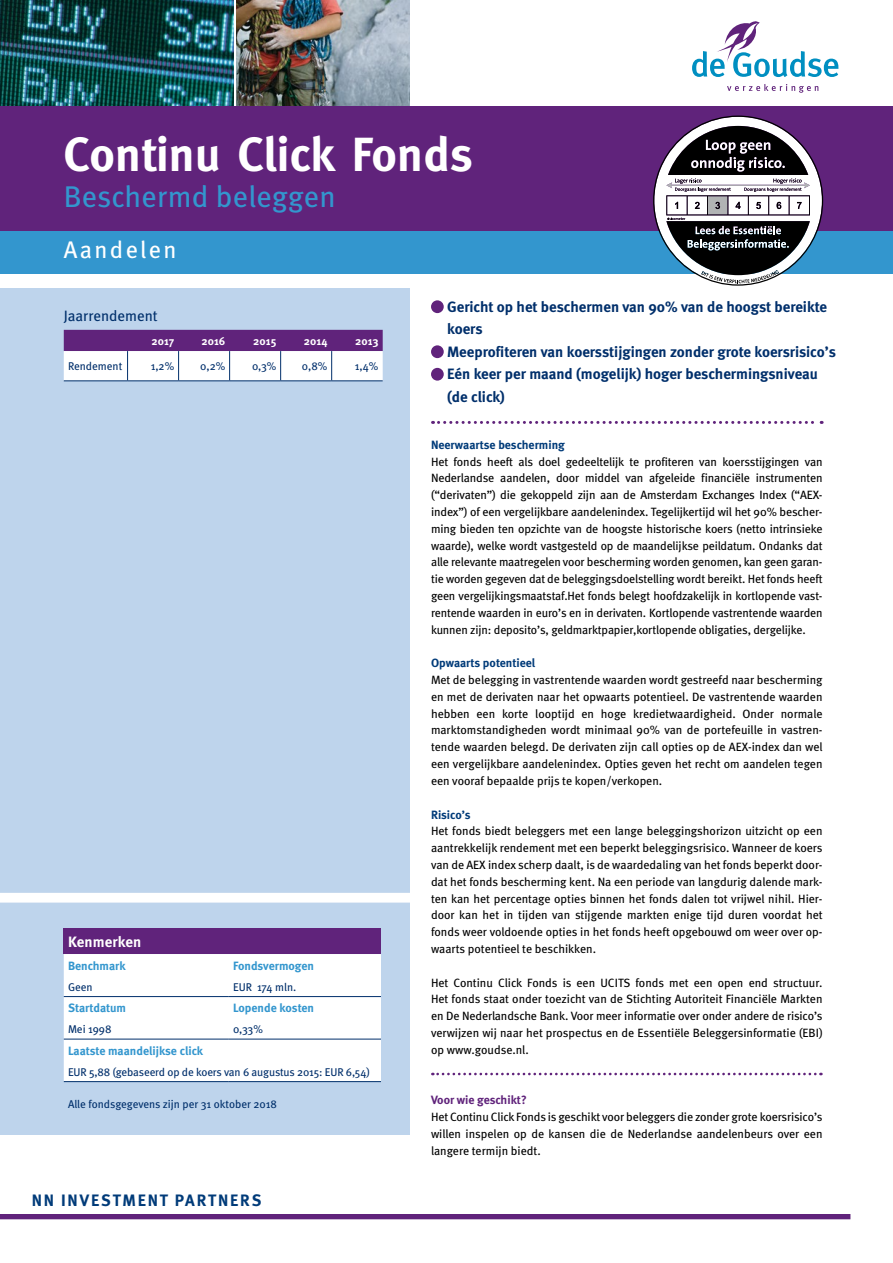
<style>
.page{position:relative;width:893px;height:1263px;background:#fff}
.page>*{position:absolute;margin:0;border:0;box-sizing:border-box;transform-origin:0 0}
.t1{font:700 48px "Meta";letter-spacing:.01em;color:#fff}
.t2{font:30px "Meta";letter-spacing:.005em;color:#3396ce}
.t3{font:24px "Meta";letter-spacing:.1em;color:#fff}
.t4{font:700 16.5px "Meta";letter-spacing:.11em;color:#003b79}
.t5{font:700 15px/22.5px "Meta";color:#002f6b}
.t6{font:15px "Meta";color:#002f6b}
.t7{font:700 15px "Meta";letter-spacing:.01em;color:#fff}
.t8{font:12px/16.8px "Meta";color:#000;text-align:justify}
.t9{font:700 12px "Meta";color:#3396ce}
.t10{font:700 12px "Meta";color:#003b79}
.t11{font:700 12px "Meta";letter-spacing:-.005em;color:#60237b}
.t12{font:11.25px "Meta";letter-spacing:-.01em;color:#002f6b}
.t13{font:700 11.25px "Meta";letter-spacing:.01em;color:#fff}
</style>
<div class="page">
<img style="left:236px;top:0;width:174px;height:106px">
<img style="left:0;top:0;width:234px;height:106px">
<div style="left:0;top:288px;width:410px;height:846px;background:#bed4ec"></div>
<div style="left:0;top:1214px;width:850px;height:5px;background:#60237b"></div>
<svg style="left:432px;top:421px;width:390px;height:3px"></svg>
<svg style="left:432px;top:1073px;width:389px;height:2px"></svg>
<div style="left:431px;top:300px;width:13px;height:13px;background:#60237b;border-radius:50%"></div>
<div style="left:431px;top:345px;width:13px;height:13px;background:#60237b;border-radius:50%"></div>
<div style="left:431px;top:368px;width:13px;height:13px;background:#60237b;border-radius:50%"></div>
<div style="left:0;top:893px;width:414px;height:9px;background:#fff"></div>
<div style="left:64px;top:928px;width:317px;height:26px;background:#60237b"></div>
<div style="left:64px;top:954px;width:317px;height:127px;background:#fff"></div>
<hr style="left:64px;top:1081px;width:165px;height:1px;background:#002f6b">
<hr style="left:229px;top:1081px;width:152px;height:1px;background:#002f6b">
<hr style="left:64px;top:996px;width:165px;height:1px;background:#002f6b">
<hr style="left:229px;top:996px;width:152px;height:1px;background:#002f6b">
<hr style="left:64px;top:1039px;width:165px;height:1px;background:#002f6b">
<hr style="left:229px;top:1039px;width:152px;height:1px;background:#002f6b">
<svg style="left:727px;top:84px;width:91px;height:9px"></svg>
<svg style="left:692px;top:21px;width:146px;height:56px"></svg>
<svg style="left:64px;top:330px;width:319px;height:50px;background:#b9a0c6"></svg>
<hr style="left:64px;top:380px;width:64px;height:1px;background:#002f6b">
<hr style="left:128px;top:380px;width:51px;height:1px;background:#002f6b">
<hr style="left:179px;top:380px;width:51px;height:1px;background:#002f6b">
<hr style="left:230px;top:380px;width:51px;height:1px;background:#002f6b">
<hr style="left:281px;top:380px;width:51px;height:1px;background:#002f6b">
<hr style="left:332px;top:380px;width:51px;height:1px;background:#002f6b">
<div style="left:0;top:106px;width:893px;height:128px;background:#60237b"></div>
<div style="left:0;top:231px;width:893px;height:42px;background:#3396ce"></div>
<svg style="left:653px;top:116px;width:170px;height:170px"></svg>
<h1 class="t1" style="left:64px;top:127px;width:410px">Continu Click Fonds</h1>
<h2 class="t2" style="left:64px;top:179px;width:273px">Beschermd beleggen</h2>
<h3 class="t3" style="left:64px;top:236px;width:114px">Aandelen</h3>
<p class="t6" style="left:64px;top:307px;width:95px">Jaarrendement</p>
<p class="t13" style="left:151px;top:334px;width:24px">2017</p>
<p class="t13" style="left:201px;top:334px;width:26px">2016</p>
<p class="t13" style="left:253px;top:334px;width:25px">2015</p>
<p class="t13" style="left:304px;top:334px;width:25px">2014</p>
<p class="t13" style="left:355px;top:334px;width:25px">2013</p>
<p class="t12" style="left:68px;top:360px;width:56px">Rendement</p>
<p class="t12" style="left:151px;top:360px;width:25px">1,2%</p>
<p class="t12" style="left:200px;top:360px;width:27px">0,2%</p>
<p class="t12" style="left:252px;top:360px;width:26px">0,3%</p>
<p class="t12" style="left:302px;top:360px;width:27px">0,8%</p>
<p class="t12" style="left:355px;top:360px;width:25px">1,4%</p>
<p class="t7" style="left:68px;top:932px;width:75px">Kenmerken</p>
<p class="t9" style="left:68px;top:958px;width:59px">Benchmark</p>
<p class="t9" style="left:233px;top:958px;width:82px">Fondsvermogen</p>
<p class="t12" style="left:68px;top:980px;width:26px">Geen</p>
<p class="t12" style="left:233px;top:980px;width:65px">EUR 174 mln.</p>
<p class="t9" style="left:68px;top:1001px;width:60px">Startdatum</p>
<p class="t9" style="left:233px;top:1001px;width:83px">Lopende kosten</p>
<p class="t12" style="left:68px;top:1022px;width:45px">Mei 1998</p>
<p class="t12" style="left:233px;top:1022px;width:31px">0,33%</p>
<p class="t9" style="left:68px;top:1043px;width:137px">Laatste maandelijkse click</p>
<p class="t12" style="left:68px;top:1065px;width:303px">EUR 5,88 (gebaseerd op de koers van 6 augustus 2015: EUR 6,54)</p>
<p class="t12" style="left:68px;top:1098px;width:211px">Alle fondsgegevens zijn per 31 oktober 2018</p>
<h3 class="t4" style="left:32px;top:1191px;width:231px">NN INVESTMENT PARTNERS</h3>
<p class="t5" style="left:447px;top:295px;width:390px">Gericht op het beschermen van 90% van de hoogst bereikte koers<br>Meeprofiteren van koersstijgingen zonder grote koersrisico’s Eén keer per maand (mogelijk) hoger beschermingsniveau (de click)</p>
<p class="t10" style="left:431px;top:437px;width:135px">Neerwaartse bescherming</p>
<p class="t8" style="left:431px;top:453px;width:393px">Het fonds heeft als doel gedeeltelijk te profiteren van koersstijgingen van Nederlandse aandelen, door middel van afgeleide financiële instrumenten (“derivaten”) die gekoppeld zijn aan de Amsterdam Exchanges Index (“AEX&shy;index”) of een vergelijkbare aandelenindex. Tegelijkertijd wil het 90% bescher&shy;ming bieden ten opzichte van de hoogste historische koers (netto intrinsieke waarde), welke wordt vastgesteld op de maandelijkse peildatum. Ondanks dat alle relevante maatregelen voor bescherming worden genomen, kan geen garan&shy;tie worden gegeven dat de beleggingsdoelstelling wordt bereikt. Het fonds heeft geen vergelijkingsmaatstaf.Het fonds belegt hoofdzakelijk in kortlopende vast&shy;rentende waarden in euro’s en in derivaten. Kortlopende vastrentende waarden kunnen zijn: deposito’s, geldmarktpapier,kortlopende obligaties, dergelijke.</p>
<p class="t10" style="left:431px;top:656px;width:106px">Opwaarts potentieel</p>
<p class="t8" style="left:431px;top:671px;width:393px">Met de belegging in vastrentende waarden wordt gestreefd naar bescherming en met de derivaten naar het opwaarts potentieel. De vastrentende waarden hebben een korte looptijd en hoge kredietwaardigheid. Onder normale marktomstandigheden wordt minimaal 90% van de portefeuille in vastren&shy;tende waarden belegd. De derivaten zijn call opties op de AEX-index dan wel een vergelijkbare aandelenindex. Opties geven het recht om aandelen tegen een vooraf bepaalde prijs te kopen/verkopen.</p>
<p class="t10" style="left:431px;top:807px;width:41px">Risico’s</p>
<p class="t8" style="left:431px;top:822px;width:393px">Het fonds biedt beleggers met een lange beleggingshorizon uitzicht op een aantrekkelijk rendement met een beperkt beleggingsrisico. Wanneer de koers van de AEX index scherp daalt, is de waardedaling van het fonds beperkt door&shy;dat het fonds bescherming kent. Na een periode van langdurig dalende mark&shy;ten kan het percentage opties binnen het fonds dalen tot vrijwel nihil. Hier&shy;door kan het in tijden van stijgende markten enige tijd duren voordat het fonds weer voldoende opties in het fonds heeft opgebouwd om weer over op&shy;waarts potentieel te beschikken.</p>
<p class="t8" style="left:431px;top:974px;width:393px">Het Continu Click Fonds is een UCITS fonds met een open end structuur.<br>Het fonds staat onder toezicht van de Stichting Autoriteit Financiële Markten en De Nederlandsche Bank. Voor meer informatie over onder andere de risico’s verwijzen wij naar het prospectus en de Essentiële Beleggersinformatie (EBI) op www.goudse.nl.</p>
<p class="t11" style="left:431px;top:1093px;width:97px">Voor wie geschikt?</p>
<p class="t8" style="left:431px;top:1108px;width:393px">Het Continu Click Fonds is geschikt voor beleggers die zonder grote koersrisico’s willen inspelen op de kansen die de Nederlandse aandelenbeurs over een langere termijn biedt.</p>
</div>
